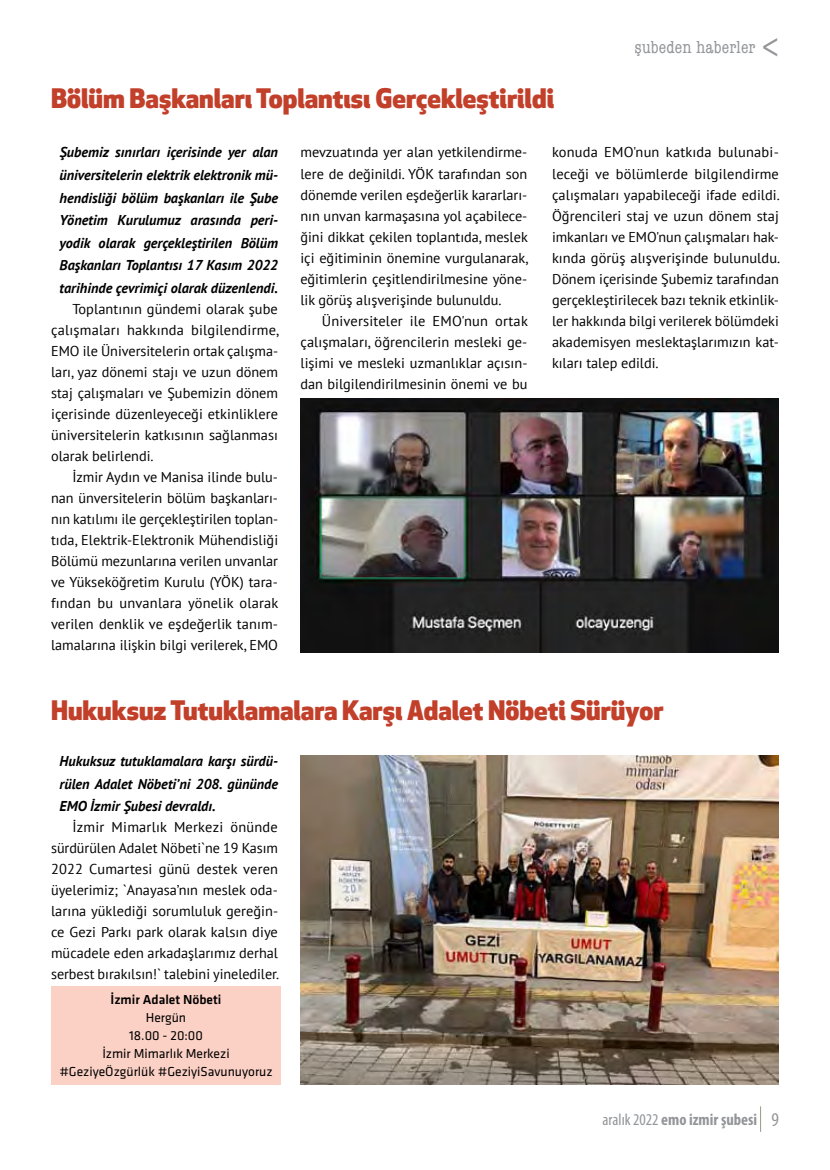
<style>
.page{position:relative;width:830px;height:1170px;background:#fff}
.page>*{position:absolute;margin:0;border:0;box-sizing:border-box;transform-origin:0 0}
.t1{font:800 26.25px "Apex New";color:#c23f2a}
.t2{font:condensed 18px "American Typewriter";letter-spacing:.01em;color:#939598}
.t3{font:700 condensed 16.5px "Myriad Pro";color:#939598}
.t4{font:14.25px/21px "PT Sans";color:#000;text-align:justify}
.t5{font:italic 700 14.25px/22.5px "PT Sans";color:#000;text-align:justify}
.t6{font:13.5px/18px "Klavika";color:#000;text-align:center}
.t7{font:500 13.5px "Klavika";color:#000}
.s1{font-weight:400}
.s2{font-weight:400;font-size:19.5px}
</style>
<div class="page">
<div style="left:51px;top:986px;width:230px;height:98px;background:#fcd1c5"></div>
<img style="left:300px;top:398px;width:478px;height:254px">
<img style="left:300px;top:755px;width:477px;height:328px">
<h1 class="t1" style="left:51px;top:80px;width:504px">Bölüm Başkanları Toplantısı Gerçekleştirildi</h1>
<p class="t2" style="left:634px;top:33px;width:123px">şubeden haberler</p>
<p class="t5" style="left:60px;top:141px;width:220px">Şubemiz sınırları içerisinde yer alan üniversitelerin elektrik elektronik mü&shy;hendisliği bölüm başkanları ile Şube Yönetim Kurulumuz arasında peri&shy;yodik olarak gerçekleştirilen Bölüm Başkanları Toplantısı 17 Kasım 2022 tarihinde çevrimiçi olarak düzenlendi.</p>
<p class="t4" style="left:51px;top:298px;width:229px;text-indent:21px">Toplantının gündemi olarak şube çalışmaları hakkında bilgilendirme, EMO ile Üniversitelerin ortak çalışma&shy;ları, yaz dönemi stajı ve uzun dönem staj çalışmaları ve Şubemizin dönem içerisinde düzenleyeceği etkinliklere üniversitelerin katkısının sağlanması olarak belirlendi.</p>
<p class="t4" style="left:51px;top:466px;width:229px;text-indent:21px">İzmir Aydın ve Manisa ilinde bulu&shy;nan ünversitelerin bölüm başkanları&shy;nın katılımı ile gerçekleştirilen toplan&shy;tıda, Elektrik-Elektronik Mühendisliği Bölümü mezunlarına verilen unvanlar ve Yükseköğretim Kurulu (YÖK) tara&shy;fından bu unvanlara yönelik olarak verilen denklik ve eşdeğerlik tanım&shy;lamalarına ilişkin bilgi verilerek, EMO</p>
<p class="t4" style="left:300px;top:142px;width:229px">mevzuatında yer alan yetkilendirme&shy;lere de değinildi. YÖK tarafından son dönemde verilen eşdeğerlik kararları&shy;nın unvan karmaşasına yol açabilece&shy;ğini dikkat çekilen toplantıda, meslek içi eğitiminin önemine vurgulanarak, eğitimlerin çeşitlendirilmesine yöne&shy;lik görüş alışverişinde bulunuldu.</p>
<p class="t4" style="left:300px;top:310px;width:229px;text-indent:21px">Üniversiteler ile EMO'nun ortak çalışmaları, öğrencilerin mesleki ge&shy;lişimi ve mesleki uzmanlıklar açısın&shy;dan bilgilendirilmesinin önemi ve bu</p>
<p class="t4" style="left:551px;top:142px;width:230px">konuda EMO'nun katkıda bulunabi&shy;leceği ve bölümlerde bilgilendirme çalışmaları yapabileceği ifade edildi.<br>Öğrencileri staj ve uzun dönem staj imkanları ve EMO'nun çalışmaları hak&shy;kında görüş alışverişinde bulunuldu.<br>Dönem içerisinde Şubemiz tarafından gerçekleştirilecek bazı teknik etkinlik&shy;ler hakkında bilgi verilerek bölümdeki akademisyen meslektaşlarımızın kat&shy;kıları talep edildi.</p>
<h1 class="t1" style="left:51px;top:692px;width:613px">Hukuksuz Tutuklamalara Karşı Adalet Nöbeti Sürüyor</h1>
<p class="t5" style="left:60px;top:749px;width:220px">Hukuksuz tutuklamalara karşı sürdü&shy;rülen Adalet Nöbeti’ni 208. gününde EMO İzmir Şubesi devraldı.</p>
<p class="t4" style="left:51px;top:816px;width:229px;text-indent:21px">İzmir Mimarlık Merkezi önünde sürdürülen Adalet Nöbeti`ne 19 Kasım 2022 Cumartesi günü destek veren üyelerimiz; `Anayasa’nın meslek oda&shy;larına yüklediği sorumluluk gereğin&shy;ce Gezi Parkı park olarak kalsın diye mücadele eden arkadaşlarımız derhal serbest bırakılsın!` talebini yinelediler.</p>
<p class="t7" style="left:110px;top:991px;width:112px">İzmir Adalet Nöbeti</p>
<p class="t6" style="left:59px;top:1007px;width:215px">Hergün<br>18.00 - 20:00<br>İzmir Mimarlık Merkezi #GeziyeÖzgürlük #GeziyiSavunuyoruz</p>
<p class="t3" style="left:602px;top:1109px;width:178px"><span class="s1">aralık 2022</span> emo izmir şubesi <span class="s2">9</span></p>
</div>
